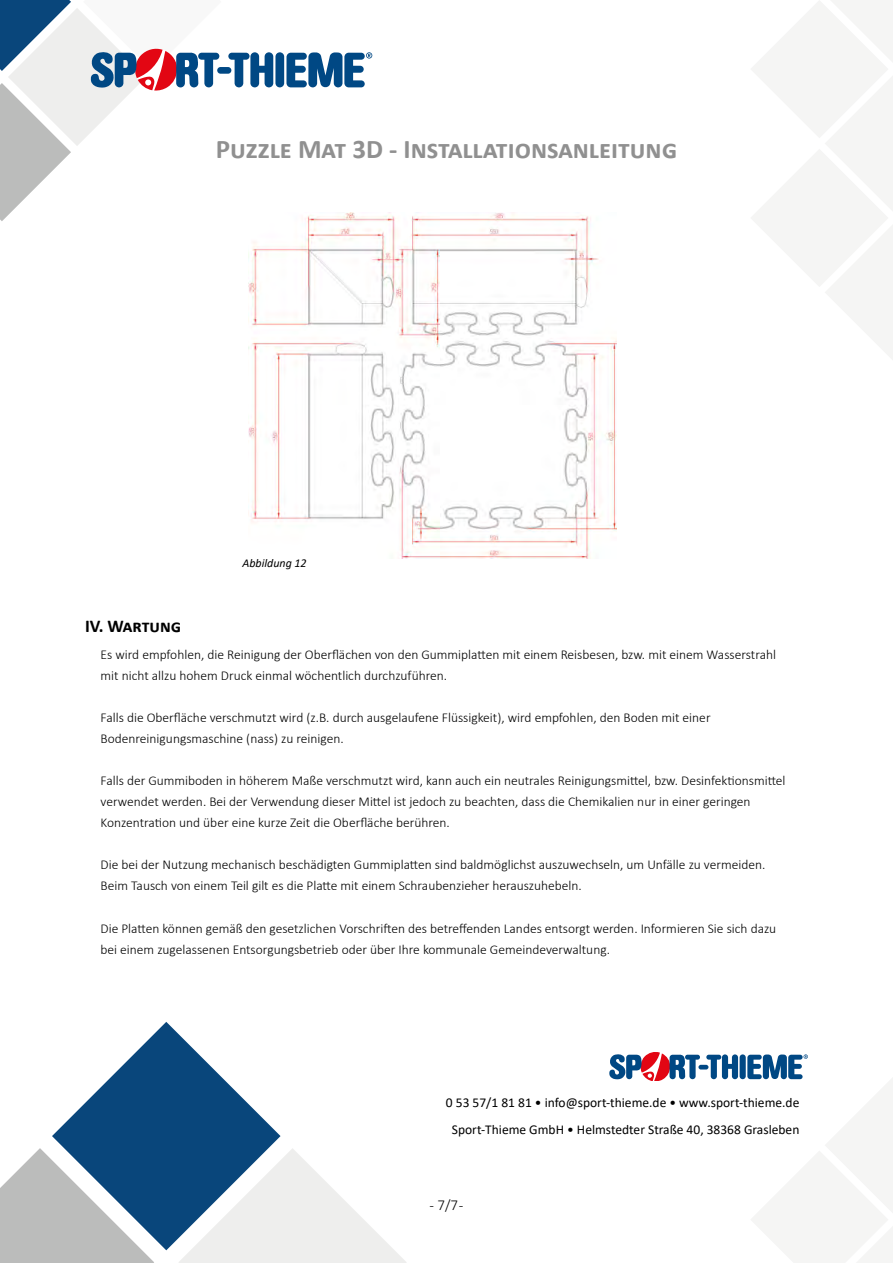
<style>
.page{position:relative;width:893px;height:1263px;background:#fff}
.page>*{position:absolute;margin:0;border:0;box-sizing:border-box;transform-origin:0 0}
.t1{font:700 27px "Calibri";color:#909090}
.t2{font:700 18px "Calibri";color:#000}
.t3{font:300 15px "Calibri";color:#000}
.t4{font:300 13.5px/21px "Calibri";color:#000}
.t5{font:13.5px/27px "Calibri";color:#000;text-align:center}
.t6{font:italic 12px "Calibri";color:#000}
</style>
<div class="page">
<svg style="left:751px;top:0;width:142px;height:360px"></svg>
<svg style="left:52px;top:1022px;width:229px;height:228px;fill:#09467b"></svg>
<svg style="left:0;top:1148px;width:154px;height:115px"></svg>
<svg style="left:178px;top:1148px;width:228px;height:115px"></svg>
<hr style="left:698px;top:1065px;width:10px;height:4px;background:#004884;border-radius:2px">
<div style="left:740px;top:1054px;width:6px;height:25px;background:#004884;border-radius:3px"></div>
<svg style="left:706px;top:1054px;width:32px;height:25px"></svg>
<svg style="left:747px;top:1054px;width:146px;height:209px"></svg>
<svg style="left:609px;top:1052px;width:91px;height:28px"></svg>
<div style="left:217px;top:67px;width:14px;height:7px;background:#004884;border-radius:3px"></div>
<div style="left:275px;top:52px;width:9px;height:35px;background:#004884;border-radius:4px"></div>
<svg style="left:228px;top:52px;width:45px;height:35px"></svg>
<svg style="left:286px;top:52px;width:86px;height:35px"></svg>
<svg style="left:0;top:0;width:221px;height:221px"></svg>
<img style="left:248px;top:213px;width:369px;height:345px">
<h1 class="t1" style="left:216px;top:130px;width:463px">Puzzle Mat 3D - Installationsanleitung</h1>
<p class="t6" style="left:242px;top:555px;width:66px">Abbildung 12</p>
<h2 class="t2" style="left:85px;top:613px;width:98px">IV. Wartung</h2>
<p class="t4" style="left:101px;top:643px;width:677px">Es wird empfohlen, die Reinigung der Oberflächen von den Gummiplatten mit einem Reisbesen, bzw. mit einem Wasserstrahl mit nicht allzu hohem Druck einmal wöchentlich durchzuführen.</p>
<p class="t4" style="left:101px;top:707px;width:612px">Falls die Oberfläche verschmutzt wird (z.B. durch ausgelaufene Flüssigkeit), wird empfohlen, den Boden mit einer<br>Bodenreinigungsmaschine (nass) zu reinigen.</p>
<p class="t4" style="left:101px;top:770px;width:686px">Falls der Gummiboden in höherem Maße verschmutzt wird, kann auch ein neutrales Reinigungsmittel, bzw. Desinfektionsmittel verwendet werden. Bei der Verwendung dieser Mittel ist jedoch zu beachten, dass die Chemikalien nur in einer geringen<br>Konzentration und über eine kurze Zeit die Oberfläche berühren.</p>
<p class="t4" style="left:101px;top:854px;width:666px">Die bei der Nutzung mechanisch beschädigten Gummiplatten sind baldmöglichst auszuwechseln, um Unfälle zu vermeiden.<br>Beim Tausch von einem Teil gilt es die Platte mit einem Schraubenzieher herauszuhebeln.</p>
<p class="t4" style="left:101px;top:917px;width:677px">Die Platten können gemäß den gesetzlichen Vorschriften des betreffenden Landes entsorgt werden. Informieren Sie sich dazu bei einem zugelassenen Entsorgungsbetrieb oder über Ihre kommunale Gemeindeverwaltung.</p>
<p class="t5" style="left:446px;top:1089px;width:355px">0 53 57/1 81 81 • info@sport-thieme.de • www.sport-thieme.de<br>Sport-Thieme GmbH • Helmstedter Straße 40, 38368 Grasleben</p>
<p class="t3" style="left:430px;top:1196px;width:35px">- 7/7 -</p>
</div>
